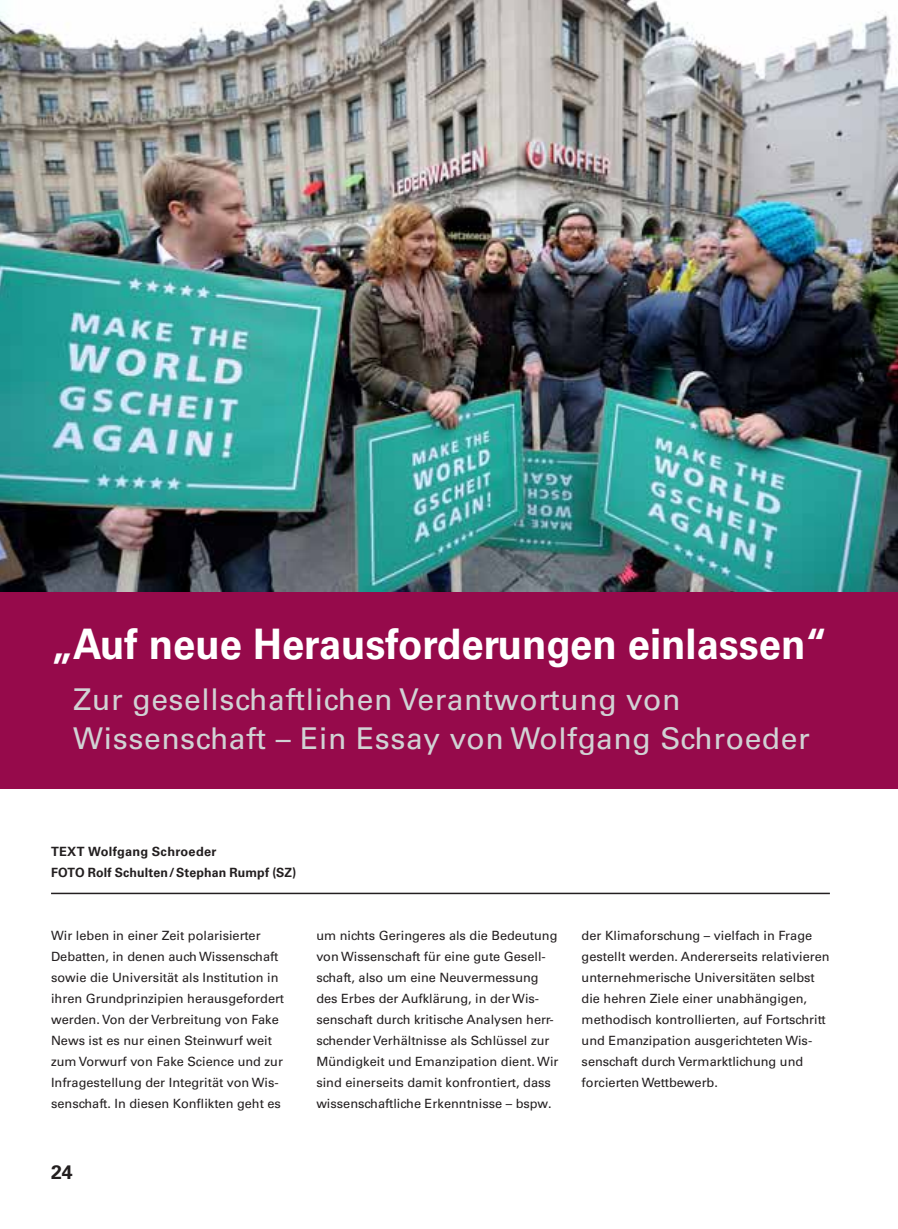
<style>
.page{position:relative;width:898px;height:1229px;background:#fff}
.page>*{position:absolute;margin:0;border:0;box-sizing:border-box;transform-origin:0 0}
.t1{font:700 42px "Univers LT";color:#fff;scale:.95 1}
.t2{font:30px/39px "Univers LT";letter-spacing:.02em;color:#d1d2d4}
.t3{font:700 19.5px "Univers LT";color:#231f20}
.t4{font:12.75px/21px "Univers LT";color:#231f20}
.t5{font:700 12.75px/21px "Univers LT";letter-spacing:.015em;color:#231f20}
</style>
<div class="page">
<div style="left:0;top:527px;width:897px;height:262px;background:#960a4b"></div>
<img style="left:0;top:0;width:897px;height:591px">
<hr style="left:51px;top:893px;width:778px;height:1px;background:#231f20">
<h1 class="t1" style="left:51px;top:619px;width:818px">„Auf neue Herausforderungen einlassen“</h1>
<h2 class="t2" style="left:73px;top:680px;width:737px">Zur gesellschaftlichen Verantwortung von<br>Wissenschaft – Ein Essay von Wolfgang Schroeder</h2>
<p class="t5" style="left:51px;top:841px;width:167px">TEXT Wolfgang Schroeder<br>FOTO</p>
<p class="t5" style="left:88px;top:862px;width:210px">Rolf Schulten/Stephan Rumpf (SZ)</p>
<p class="t4" style="left:51px;top:924px;width:234px">Wir leben in einer Zeit polarisierter Debatten, in denen auch Wissenschaft sowie die Universität als Institution in ihren Grundprinzipien herausgefordert werden. Von der Verbreitung von Fake News ist es nur einen Steinwurf weit zum Vorwurf von Fake Science und zur Infragestellung der Integrität von Wis&shy;senschaft. In diesen Konflikten geht es</p>
<p class="t4" style="left:316px;top:924px;width:243px">um nichts Geringeres als die Bedeutung von Wissenschaft für eine gute Gesell&shy;schaft, also um eine Neuvermessung des Erbes der Aufklärung, in der Wis&shy;senschaft durch kritische Analysen herr&shy;schender Verhältnisse als Schlüssel zur Mündigkeit und Emanzipation dient. Wir sind einerseits damit konfrontiert, dass wissenschaftliche Erkenntnisse – bspw.</p>
<p class="t4" style="left:581px;top:924px;width:249px">der Klimaforschung – vielfach in Frage gestellt werden. Andererseits relativieren unternehmerische Universitäten selbst die hehren Ziele einer unabhängigen, methodisch kontrollierten, auf Fortschritt und Emanzipation ausgerichteten Wis&shy;senschaft durch Vermarktlichung und forcierten Wettbewerb.</p>
<h3 class="t3" style="left:51px;top:1161px;width:23px">24</h3>
</div>
